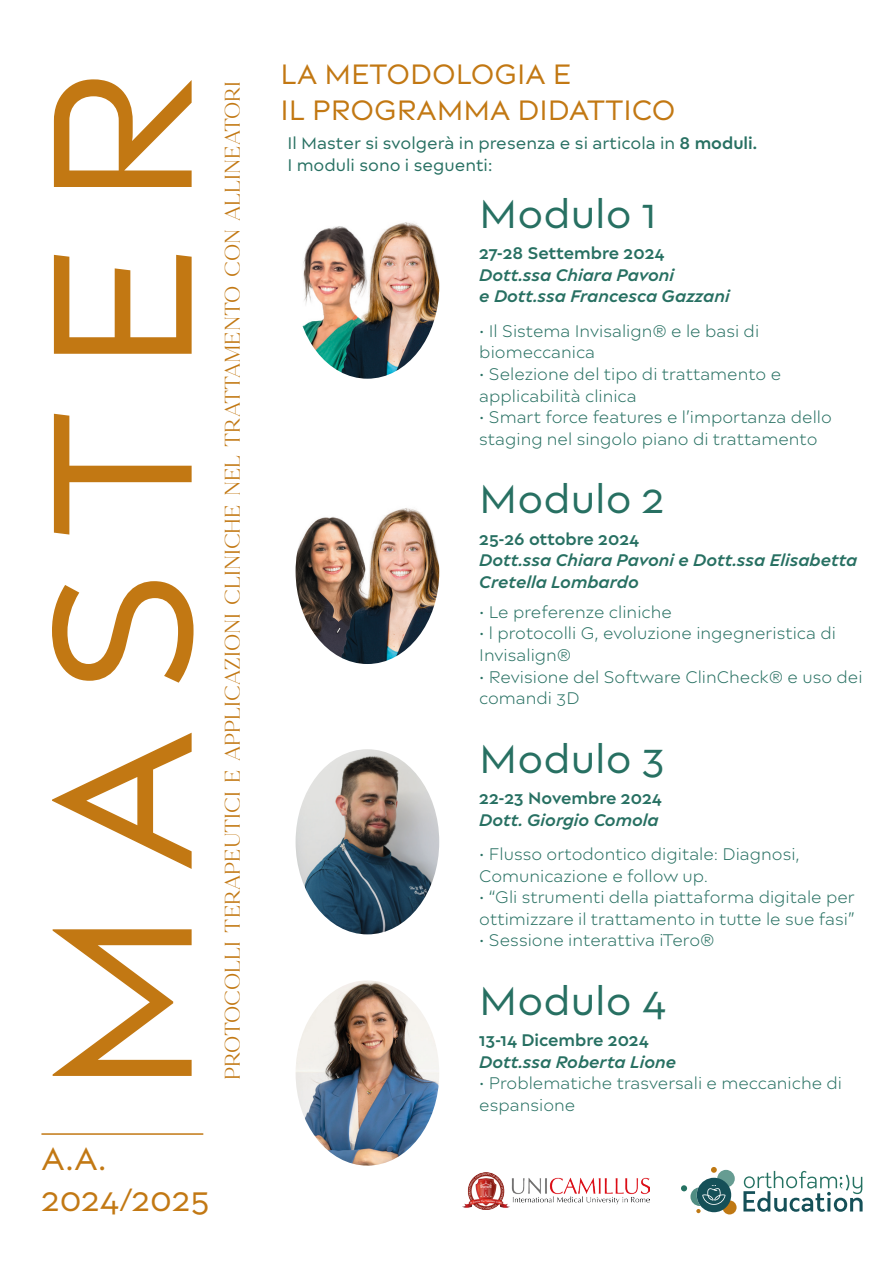
<style>
.page{position:relative;width:893px;height:1263px;background:#fff}
.page>*{position:absolute;margin:0;border:0;box-sizing:border-box;transform-origin:0 0}
.t1{font:211.95px "Matteo";letter-spacing:.17em;color:#c27813}
.t2{font:42.9px "Matteo";color:#277062}
.t3{font:34.5px "Matteo";color:#c27813}
.t4{font:30px "Matteo";color:#c27813}
.t5{font:21px "Klausen";color:#c27813}
.t6{font:300 18px/21.6px "Matteo";color:#277062}
.t7{font:italic 600 18px/21.6px "Matteo";color:#277062}
.t8{font:18px "Matteo";color:#277062}
.t9{font:600 18px "Matteo";color:#277062}
.s1{font-weight:600}
</style>
<div class="page">
<img style="left:462px;top:1173px;width:187px;height:36px">
<img style="left:296px;top:749px;width:143px;height:185px">
<img style="left:296px;top:508px;width:143px;height:156px">
<img style="left:302px;top:222px;width:137px;height:157px">
<img style="left:296px;top:980px;width:143px;height:185px">
<hr style="left:41px;top:1133px;width:162px;height:2px;background:#c27813">
<svg style="left:722px;top:1200px;width:15px;height:14px"></svg>
<svg style="left:681px;top:1167px;width:54px;height:46px"></svg>
<svg style="left:743px;top:1171px;width:120px;height:41px"></svg>
<p class="t1" style="left:-1px;top:1097px;width:1032px;rotate:-90deg">MASTER</p>
<p class="t5" style="left:221px;top:1080px;width:1001px;rotate:-90deg">PROTOCOLLI TERAPEUTICI E APPLICAZIONI CLINICHE NEL TRATTAMENTO CON ALLINEATORI</p>
<p class="t3" style="left:41px;top:1138px;width:67px">A.A.</p>
<p class="t3" style="left:41px;top:1179px;width:170px">2024/2025</p>
<p class="t4" style="left:281px;top:56px;width:292px">LA METODOLOGIA E</p>
<p class="t4" style="left:281px;top:92px;width:396px">IL PROGRAMMA DIDATTICO</p>
<p class="t8" style="left:287px;top:133px;width:471px">Il Master si svolgerà in presenza e si articola in <span class="s1">8 moduli.</span></p>
<p class="t8" style="left:287px;top:155px;width:207px">I moduli sono i seguenti:</p>
<p class="t2" style="left:479px;top:189px;width:179px">Modulo 1</p>
<p class="t9" style="left:479px;top:243px;width:187px">27-28 Settembre 2024</p>
<p class="t7" style="left:479px;top:264px;width:196px">Dott.ssa Chiara Pavoni</p>
<p class="t7" style="left:479px;top:285px;width:252px">e Dott.ssa Francesca Gazzani</p>
<p class="t6" style="left:479px;top:320px;width:281px">• Il Sistema Invisalign® e le basi di biomeccanica</p>
<p class="t6" style="left:479px;top:363px;width:303px">• Selezione del tipo di trattamento e applicabilità clinica</p>
<p class="t6" style="left:479px;top:406px;width:354px">• Smart force features e l’importanza dello staging nel singolo piano di trattamento</p>
<p class="t2" style="left:479px;top:474px;width:187px">Modulo 2</p>
<p class="t9" style="left:479px;top:528px;width:161px">25-26 ottobre 2024</p>
<p class="t7" style="left:479px;top:549px;width:380px">Dott.ssa Chiara Pavoni e Dott.ssa Elisabetta<br>Cretella Lombardo</p>
<p class="t6" style="left:479px;top:601px;width:194px">• Le preferenze cliniche</p>
<p class="t6" style="left:479px;top:622px;width:358px">• l protocolli G, evoluzione ingegneristica di<br>Invisalign®</p>
<p class="t6" style="left:479px;top:666px;width:385px">• Revisione del Software ClinCheck® e uso dei comandi 3D</p>
<p class="t2" style="left:479px;top:734px;width:187px">Modulo 3</p>
<p class="t9" style="left:479px;top:788px;width:184px">22-23 Novembre 2024</p>
<p class="t7" style="left:479px;top:809px;width:181px">Dott. Giorgio Comola</p>
<p class="t6" style="left:479px;top:843px;width:322px">• Flusso ortodontico digitale: Diagnosi,<br>Comunicazione e follow up.</p>
<p class="t6" style="left:479px;top:886px;width:377px">• “Gli strumenti della piattaforma digitale per ottimizzare il trattamento in tutte le sue fasi”</p>
<p class="t6" style="left:479px;top:929px;width:237px">• Sessione interattiva iTero®</p>
<p class="t2" style="left:479px;top:976px;width:189px">Modulo 4</p>
<p class="t9" style="left:479px;top:1030px;width:171px">13-14 Dicembre 2024</p>
<p class="t7" style="left:479px;top:1051px;width:198px">Dott.ssa Roberta Lione</p>
<p class="t6" style="left:479px;top:1072px;width:364px">• Problematiche trasversali e meccaniche di espansione</p>
</div>
